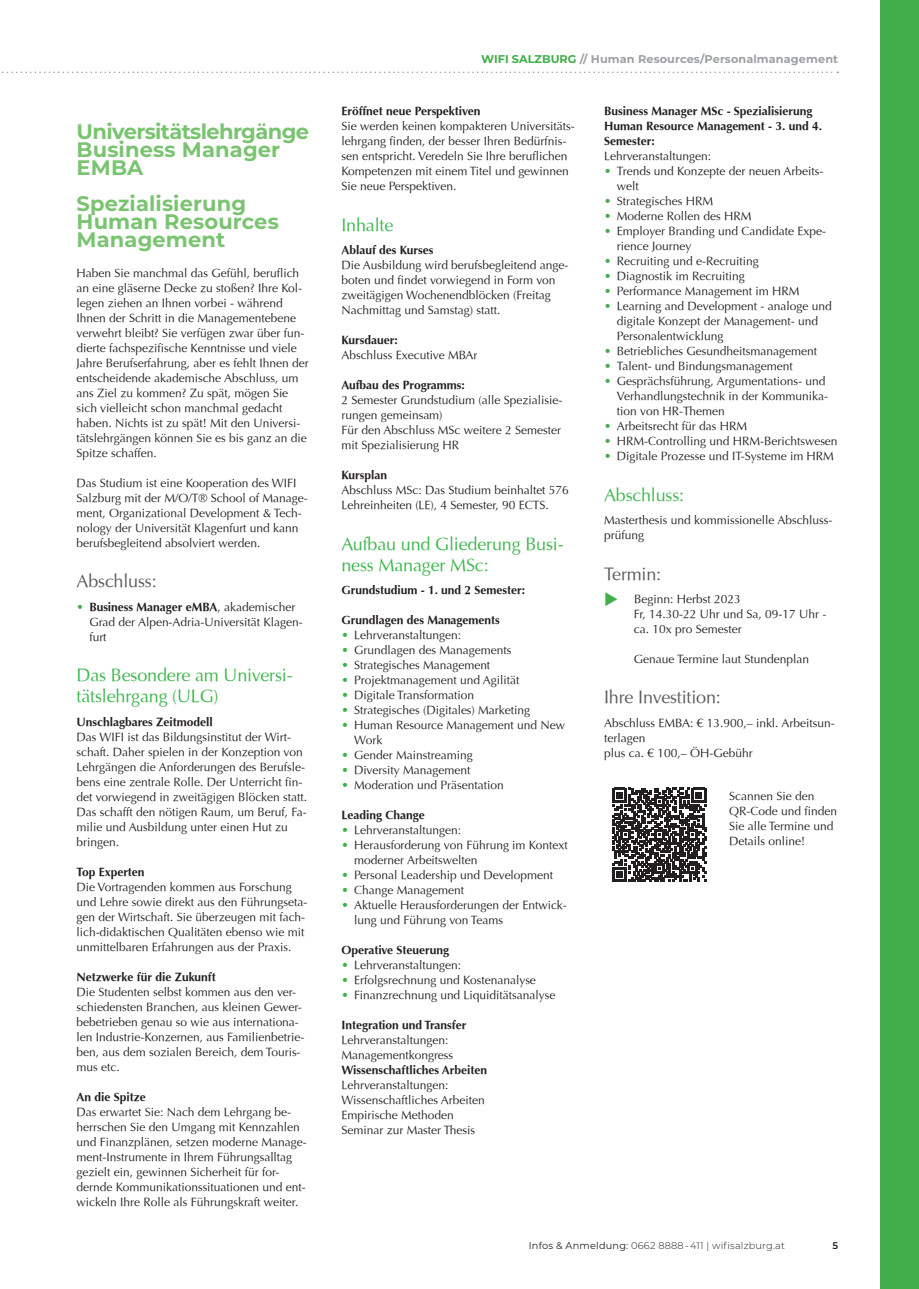
<style>
.page{position:relative;width:919px;height:1289px;background:#fff}
.page>*{position:absolute;margin:0;border:0;box-sizing:border-box;transform-origin:0 0}
.t1{font:700 21px/18px "Montserrat";letter-spacing:-.03em;color:#7ac471}
.t2{font:700 21px/18px "Montserrat";letter-spacing:.005em;color:#7ac471}
.t3{font:18px/21px "Optima";letter-spacing:-.01em;color:#3ab54a}
.t4{font:18px "Optima";letter-spacing:-.01em;color:#57585a}
.t5{font:12px/15px "Optima";color:#231f20}
.t6{font:700 12px/15px "Optima";color:#231f20}
.t7{font:700 11.25px "Montserrat";letter-spacing:.01em;color:#9d9fa2}
.t8{font:300 9.75px "Montserrat";letter-spacing:.02em;color:#231f20}
.t9{font:600 9.75px "Montserrat";color:#231f20}
.s1{font-weight:700;color:#40ae49}
.s2{font-weight:700}
.s3{color:#40ae49}
.s4{font-weight:400}
</style>
<div class="page">
<div style="left:880px;top:0;width:38px;height:1288px;background:#40ae49"></div>
<svg style="left:2px;top:72px;width:836px;height:1px"></svg>
<svg style="left:612px;top:788px;width:94px;height:93px"></svg>
<h1 class="t1" style="left:77px;top:121px;width:234px">Universitätslehrgänge<br>Business Manager<br>EMBA</h1>
<h1 class="t2" style="left:77px;top:193px;width:204px">Spezialisierung<br>Human Resources<br>Management</h1>
<p class="t5" style="left:77px;top:265px;width:234px">Haben Sie manchmal das Gefühl, beruflich an eine gläserne Decke zu stoßen? Ihre Kol&shy;legen ziehen an Ihnen vorbei - während Ihnen der Schritt in die Managementebene verwehrt bleibt? Sie verfügen zwar über fun&shy;dierte fachspezifische Kenntnisse und viele Jahre Berufserfahrung, aber es fehlt Ihnen der entscheidende akademische Abschluss, um ans Ziel zu kommen? Zu spät, mögen Sie sich vielleicht schon manchmal gedacht haben. Nichts ist zu spät! Mit den Universi&shy;tätslehrgängen können Sie es bis ganz an die Spitze schaffen.</p>
<p class="t5" style="left:77px;top:475px;width:233px">Das Studium ist eine Kooperation des WIFI Salzburg mit der M/O/T® School of Manage&shy;ment, Organizational Development &amp; Tech&shy;nology der Universität Klagenfurt und kann berufsbegleitend absolviert werden.</p>
<h2 class="t4" style="left:77px;top:570px;width:82px">Abschluss:</h2>
<p class="t5" style="left:89px;top:599px;width:215px;text-indent:-13px"><span class="s1">•</span> <span class="s2">Business Manager eMBA</span>, akademischer<br>Grad der Alpen-Adria-Universität Klagen&shy;furt</p>
<h2 class="t3" style="left:77px;top:664px;width:217px">Das Besondere am Universi&shy;tätslehrgang (ULG)</h2>
<p class="t6" style="left:77px;top:714px;width:138px">Unschlagbares Zeitmodell</p>
<p class="t5" style="left:77px;top:729px;width:232px">Das WIFI ist das Bildungsinstitut der Wirt&shy;schaft. Daher spielen in der Konzeption von Lehrgängen die Anforderungen des Berufsle&shy;bens eine zentrale Rolle. Der Unterricht fin&shy;det vorwiegend in zweitägigen Blöcken statt.<br>Das schafft den nötigen Raum, um Beruf, Fa&shy;milie und Ausbildung unter einen Hut zu bringen.</p>
<p class="t6" style="left:77px;top:864px;width:70px">Top Experten</p>
<p class="t5" style="left:77px;top:879px;width:232px">Die Vortragenden kommen aus Forschung und Lehre sowie direkt aus den Führungseta&shy;gen der Wirtschaft. Sie überzeugen mit fach&shy;lich-didaktischen Qualitäten ebenso wie mit unmittelbaren Erfahrungen aus der Praxis.</p>
<p class="t6" style="left:77px;top:969px;width:141px">Netzwerke für die Zukunft</p>
<p class="t5" style="left:77px;top:984px;width:229px">Die Studenten selbst kommen aus den ver&shy;schiedensten Branchen, aus kleinen Gewer&shy;bebetrieben genau so wie aus internationa&shy;len Industrie-Konzernen, aus Familienbetrie&shy;ben, aus dem sozialen Bereich, dem Touris&shy;mus etc.</p>
<p class="t6" style="left:77px;top:1089px;width:71px">An die Spitze</p>
<p class="t5" style="left:77px;top:1104px;width:232px">Das erwartet Sie: Nach dem Lehrgang be&shy;herrschen Sie den Umgang mit Kennzahlen und Finanzplänen, setzen moderne Manage&shy;ment-Instrumente in Ihrem Führungsalltag gezielt ein, gewinnen Sicherheit für for&shy;dernde Kommunikationssituationen und ent&shy;wickeln Ihre Rolle als Führungskraft weiter.</p>
<p class="t7" style="left:481px;top:51px;width:358px"><span class="s3">WIFI SALZBURG</span> // Human Resources/Personalmanagement</p>
<p class="t6" style="left:341px;top:104px;width:141px">Eröffnet neue Perspektiven</p>
<p class="t5" style="left:341px;top:119px;width:235px">Sie werden keinen kompakteren Universitäts&shy;lehrgang finden, der besser Ihren Bedürfnis&shy;sen entspricht. Veredeln Sie Ihre beruflichen Kompetenzen mit einem Titel und gewinnen Sie neue Perspektiven.</p>
<h2 class="t3" style="left:341px;top:214px;width:53px">Inhalte</h2>
<p class="t6" style="left:341px;top:243px;width:94px">Ablauf des Kurses</p>
<p class="t5" style="left:341px;top:258px;width:228px">Die Ausbildung wird berufsbegleitend ange&shy;boten und findet vorwiegend in Form von zweitägigen Wochenendblöcken (Freitag Nachmittag und Samstag) statt.</p>
<p class="t6" style="left:341px;top:333px;width:58px">Kursdauer:</p>
<p class="t5" style="left:341px;top:348px;width:138px">Abschluss Executive MBAr</p>
<p class="t6" style="left:341px;top:378px;width:125px">Aufbau des Programms:</p>
<p class="t5" style="left:341px;top:393px;width:222px">2 Semester Grundstudium (alle Spezialisie&shy;rungen gemeinsam)<br>Für den Abschluss MSc weitere 2 Semester mit Spezialisierung HR</p>
<p class="t6" style="left:341px;top:468px;width:47px">Kursplan</p>
<p class="t5" style="left:341px;top:483px;width:229px">Abschluss MSc: Das Studium beinhaltet 576<br>Lehreinheiten (LE), 4 Semester, 90 ECTS.</p>
<h2 class="t3" style="left:341px;top:533px;width:224px">Aufbau und Gliederung Busi&shy;ness Manager MSc:</h2>
<p class="t6" style="left:341px;top:582px;width:185px">Grundstudium - 1. und 2 Semester:</p>
<p class="t6" style="left:341px;top:612px;width:160px">Grundlagen des Managements</p>
<p class="t5" style="left:341px;top:627px;width:121px"><span class="s3">•</span> Lehrveranstaltungen:</p>
<p class="t5" style="left:341px;top:642px;width:171px"><span class="s3">•</span> Grundlagen des Managements</p>
<p class="t5" style="left:341px;top:657px;width:150px"><span class="s3">•</span> Strategisches Management</p>
<p class="t5" style="left:341px;top:672px;width:180px"><span class="s3">•</span> Projektmanagement und Agilität</p>
<p class="t5" style="left:341px;top:687px;width:134px"><span class="s3">•</span> Digitale Transformation</p>
<p class="t5" style="left:341px;top:702px;width:190px"><span class="s3">•</span> Strategisches (Digitales) Marketing</p>
<p class="t5" style="left:354px;top:717px;width:212px;text-indent:-13px"><span class="s3">•</span> Human Resource Management und New<br>Work</p>
<p class="t5" style="left:341px;top:747px;width:133px"><span class="s3">•</span> Gender Mainstreaming</p>
<p class="t5" style="left:341px;top:762px;width:130px"><span class="s3">•</span> Diversity Management</p>
<p class="t5" style="left:341px;top:777px;width:164px"><span class="s3">•</span> Moderation und Präsentation</p>
<p class="t6" style="left:341px;top:807px;width:85px">Leading Change</p>
<p class="t5" style="left:341px;top:822px;width:121px"><span class="s3">•</span> Lehrveranstaltungen:</p>
<p class="t5" style="left:354px;top:837px;width:215px;text-indent:-13px"><span class="s3">•</span> Herausforderung von Führung im Kontext moderner Arbeitswelten</p>
<p class="t5" style="left:341px;top:867px;width:213px"><span class="s3">•</span> Personal Leadership und Development</p>
<p class="t5" style="left:341px;top:882px;width:124px"><span class="s3">•</span> Change Management</p>
<p class="t5" style="left:354px;top:897px;width:214px;text-indent:-13px"><span class="s3">•</span> Aktuelle Herausforderungen der Entwick&shy;lung und Führung von Teams</p>
<p class="t6" style="left:341px;top:942px;width:109px">Operative Steuerung</p>
<p class="t5" style="left:341px;top:957px;width:121px"><span class="s3">•</span> Lehrveranstaltungen:</p>
<p class="t5" style="left:341px;top:972px;width:196px"><span class="s3">•</span> Erfolgsrechnung und Kostenanalyse</p>
<p class="t5" style="left:341px;top:987px;width:215px"><span class="s3">•</span> Finanzrechnung und Liquiditätsanalyse</p>
<p class="t6" style="left:341px;top:1017px;width:126px">Integration und Transfer</p>
<p class="t5" style="left:341px;top:1032px;width:113px">Lehrveranstaltungen:<br>Managementkongress</p>
<p class="t6" style="left:341px;top:1062px;width:147px">Wissenschaftliches Arbeiten</p>
<p class="t5" style="left:341px;top:1077px;width:145px">Lehrveranstaltungen:<br>Wissenschaftliches Arbeiten<br>Empirische Methoden<br>Seminar zur Master Thesis</p>
<p class="t6" style="left:604px;top:104px;width:219px">Business Manager MSc - Spezialisierung<br>Human Resource Management - 3. und 4.<br>Semester:</p>
<p class="t5" style="left:604px;top:149px;width:108px">Lehrveranstaltungen:</p>
<p class="t5" style="left:617px;top:164px;width:208px;text-indent:-13px"><span class="s3">•</span> Trends und Konzepte der neuen Arbeits&shy;welt</p>
<p class="t5" style="left:604px;top:194px;width:110px"><span class="s3">•</span> Strategisches HRM</p>
<p class="t5" style="left:604px;top:209px;width:149px"><span class="s3">•</span> Moderne Rollen des HRM</p>
<p class="t5" style="left:617px;top:224px;width:211px;text-indent:-13px"><span class="s3">•</span> Employer Branding und Candidate Expe&shy;rience Journey</p>
<p class="t5" style="left:604px;top:254px;width:156px"><span class="s3">•</span> Recruiting und e-Recruiting</p>
<p class="t5" style="left:604px;top:269px;width:142px"><span class="s3">•</span> Diagnostik im Recruiting</p>
<p class="t5" style="left:604px;top:284px;width:197px"><span class="s3">•</span> Performance Management im HRM</p>
<p class="t5" style="left:617px;top:299px;width:216px;text-indent:-13px"><span class="s3">•</span> Learning and Development - analoge und digitale Konzept der Management- und<br>Personalentwicklung</p>
<p class="t5" style="left:604px;top:344px;width:214px"><span class="s3">•</span> Betriebliches Gesundheitsmanagement</p>
<p class="t5" style="left:604px;top:359px;width:190px"><span class="s3">•</span> Talent- und Bindungsmanagement</p>
<p class="t5" style="left:617px;top:374px;width:212px;text-indent:-13px"><span class="s3">•</span> Gesprächsführung, Argumentations- und<br>Verhandlungstechnik in der Kommunika&shy;tion von HR-Themen</p>
<p class="t5" style="left:604px;top:419px;width:144px"><span class="s3">•</span> Arbeitsrecht für das HRM</p>
<p class="t5" style="left:604px;top:434px;width:235px"><span class="s3">•</span> HRM-Controlling und HRM-Berichtswesen</p>
<p class="t5" style="left:604px;top:449px;width:231px"><span class="s3">•</span> Digitale Prozesse und IT-Systeme im HRM</p>
<h2 class="t3" style="left:604px;top:484px;width:82px">Abschluss:</h2>
<p class="t5" style="left:604px;top:513px;width:230px">Masterthesis und kommissionelle Abschluss&shy;prüfung</p>
<h2 class="t4" style="left:604px;top:563px;width:59px">Termin:</h2>
<p class="t5" style="left:634px;top:591px;width:194px;text-indent:-30px"><span class="s3">◆</span> Beginn: Herbst 2023<br>Fr, 14.30-22 Uhr und Sa, 09-17 Uhr - ca. 10x pro Semester</p>
<p class="t5" style="left:634px;top:651px;width:176px">Genaue Termine laut Stundenplan</p>
<h2 class="t4" style="left:604px;top:686px;width:118px">Ihre Investition:</h2>
<p class="t5" style="left:604px;top:715px;width:232px">Abschluss EMBA: € 13.900,– inkl. Arbeitsun&shy;terlagen<br>plus ca. € 100,– ÖH-Gebühr</p>
<p class="t5" style="left:729px;top:788px;width:109px">Scannen Sie den<br>QR-Code und finden<br>Sie alle Termine und<br>Details online!</p>
<p class="t8" style="left:528px;top:1238px;width:258px"><span class="s4">Infos &amp; Anmeldung:</span> 0662 8888 - 411 | wifisalzburg.at</p>
<p class="t9" style="left:832px;top:1238px;width:7px">5</p>
</div>
